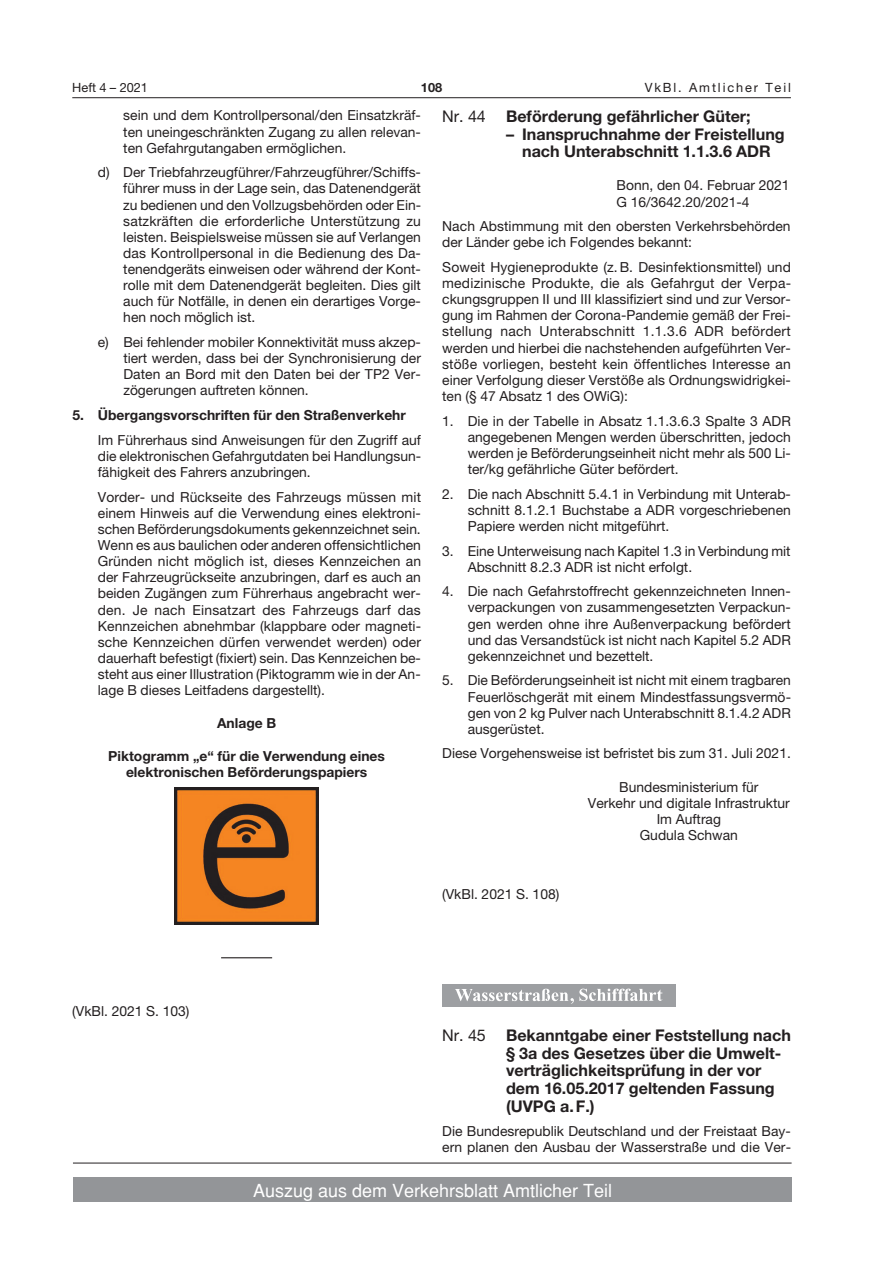
<style>
.page{position:relative;width:893px;height:1263px;background:#fff}
.page>*{position:absolute;margin:0;border:0;box-sizing:border-box;transform-origin:0 0}
.t1{font:18px "Helvetica";color:#fff}
.t2{font:700 16.2px/17.5px "Helvetica Neue LT Pro";color:#231f20;text-align:center}
.t3{font:13.8px/16px "Helvetica Neue LT Pro";color:#231f20;text-align:justify}
.t4{font:700 13.8px/16px "Helvetica Neue LT Pro";color:#231f20;text-align:center}
.t5{font:12.75px "Helvetica Neue LT Pro";letter-spacing:.15em;color:#231f20}
.t6{font:12.75px "Helvetica Neue LT Pro";color:#231f20}
.t7{font:700 12.75px "Helvetica Neue LT Pro";color:#231f20}
.s1{font-weight:400}
</style>
<div class="page">
<hr style="left:72px;top:97px;width:719px;height:1px;background:#231f20">
<hr style="left:73px;top:1163px;width:719px;height:1px;background:#231f20">
<hr style="left:221px;top:957px;width:51px;height:1px;background:#231f20">
<img style="left:175px;top:788px;width:143px;height:136px">
<div style="left:442px;top:984px;width:234px;height:22px;background:#9d9fa2"></div>
<svg style="left:455px;top:988px;width:207px;height:16px"></svg>
<div style="left:74px;top:1177px;width:718px;height:25px;background:#939598"></div>
<p class="t6" style="left:72px;top:80px;width:77px">Heft 4 – 2021</p>
<p class="t7" style="left:421px;top:80px;width:23px">108</p>
<p class="t5" style="left:645px;top:80px;width:148px">VkBl. Amtlicher Teil</p>
<p class="t3" style="left:123px;top:107px;width:299px">sein und dem Kontrollpersonal/den Einsatzkräf&shy;ten uneingeschränkten Zugang zu allen relevan&shy;ten Gefahrgutangaben ermöglichen.</p>
<p class="t3" style="left:123px;top:164px;width:299px;text-indent:-26px">d) Der Triebfahrzeugführer/Fahrzeugführer/Schiffs&shy;führer muss in der Lage sein, das Datenendgerät zu bedienen und den Vollzugsbehörden oder Ein&shy;satzkräften die erforderliche Unterstützung zu leisten. Beispielsweise müssen sie auf Verlangen das Kontrollpersonal in die Bedienung des Da&shy;tenendgeräts einweisen oder während der Kont&shy;rolle mit dem Datenendgerät begleiten. Dies gilt auch für Notfälle, in denen ein derartiges Vorge&shy;hen noch möglich ist.</p>
<p class="t3" style="left:123px;top:334px;width:299px;text-indent:-26px">e) Bei fehlender mobiler Konnektivität muss akzep&shy;tiert werden, dass bei der Synchronisierung der Daten an Bord mit den Daten bei der TP2 Ver&shy;zögerungen auftreten können.</p>
<p class="t4" style="left:72px;top:407px;width:335px">5. Übergangsvorschriften für den Straßenverkehr</p>
<p class="t3" style="left:98px;top:432px;width:325px">Im Führerhaus sind Anweisungen für den Zugriff auf die elektronischen Gefahrgutdaten bei Handlungsun&shy;fähigkeit des Fahrers anzubringen.</p>
<p class="t3" style="left:98px;top:488px;width:325px">Vorder- und Rückseite des Fahrzeugs müssen mit einem Hinweis auf die Verwendung eines elektroni&shy;schen Beförderungsdokuments gekennzeichnet sein.<br>Wenn es aus baulichen oder anderen offensichtlichen Gründen nicht möglich ist, dieses Kennzeichen an der Fahrzeugrückseite anzubringen, darf es auch an beiden Zugängen zum Führerhaus angebracht wer&shy;den. Je nach Einsatzart des Fahrzeugs darf das Kennzeichen abnehmbar (klappbare oder magneti&shy;sche Kennzeichen dürfen verwendet werden) oder dauerhaft befestigt (fixiert) sein. Das Kennzeichen be&shy;steht aus einer Illustration (Piktogramm wie in der An&shy;lage B dieses Leitfadens dargestellt).</p>
<p class="t4" style="left:217px;top:715px;width:61px">Anlage B</p>
<p class="t4" style="left:108px;top:747px;width:278px">Piktogramm „e“ für die Verwendung eines elektronischen Beförderungspapiers</p>
<p class="t2" style="left:442px;top:107px;width:310px"><span class="s1">Nr. 44</span> Beförderung gefährlicher Güter;</p>
<p class="t2" style="left:506px;top:125px;width:280px">– Inanspruchnahme der Freistellung nach Unterabschnitt 1.1.3.6 ADR</p>
<p class="t3" style="left:617px;top:177px;width:174px">Bonn, den 04. Februar 2021<br>G 16/3642.20/2021-4</p>
<p class="t3" style="left:442px;top:218px;width:350px">Nach Abstimmung mit den obersten Verkehrsbehörden der Länder gebe ich Folgendes bekannt:</p>
<p class="t3" style="left:442px;top:259px;width:350px">Soweit Hygieneprodukte (z.B. Desinfektionsmittel) und medizinische Produkte, die als Gefahrgut der Verpa&shy;ckungsgruppen II und III klassifiziert sind und zur Versor&shy;gung im Rahmen der Corona-Pandemie gemäß der Frei&shy;stellung nach Unterabschnitt 1.1.3.6 ADR befördert werden und hierbei die nachstehenden aufgeführten Ver&shy;stöße vorliegen, besteht kein öffentliches Interesse an einer Verfolgung dieser Verstöße als Ordnungswidrigkei&shy;ten (§ 47 Absatz 1 des OWiG):</p>
<p class="t3" style="left:468px;top:412px;width:325px;text-indent:-26px">1. Die in der Tabelle in Absatz 1.1.3.6.3 Spalte 3 ADR angegebenen Mengen werden überschritten, jedoch werden je Beförderungseinheit nicht mehr als 500 Li&shy;ter/kg gefährliche Güter befördert.</p>
<p class="t3" style="left:468px;top:485px;width:325px;text-indent:-26px">2. Die nach Abschnitt 5.4.1 in Verbindung mit Unterab&shy;schnitt 8.1.2.1 Buchstabe a ADR vorgeschriebenen Papiere werden nicht mitgeführt.</p>
<p class="t3" style="left:468px;top:542px;width:324px;text-indent:-26px">3. Eine Unterweisung nach Kapitel 1.3 in Verbindung mit<br>Abschnitt 8.2.3 ADR ist nicht erfolgt.</p>
<p class="t3" style="left:468px;top:583px;width:325px;text-indent:-26px">4. Die nach Gefahrstoffrecht gekennzeichneten Innen&shy;verpackungen von zusammengesetzten Verpackun&shy;gen werden ohne ihre Außenverpackung befördert und das Versandstück ist nicht nach Kapitel 5.2 ADR gekennzeichnet und bezettelt.</p>
<p class="t3" style="left:468px;top:672px;width:325px;text-indent:-26px">5. Die Beförderungseinheit ist nicht mit einem tragbaren Feuerlöschgerät mit einem Mindestfassungsvermö&shy;gen von 2 kg Pulver nach Unterabschnitt 8.1.4.2 ADR ausgerüstet.</p>
<p class="t3" style="left:442px;top:745px;width:350px">Diese Vorgehensweise ist befristet bis zum 31. Juli 2021.</p>
<p class="t3" style="left:588px;top:778px;width:203px;text-align:center">Bundesministerium für<br>Verkehr und digitale Infrastruktur<br>Im Auftrag<br>Gudula Schwan</p>
<p class="t3" style="left:72px;top:1003px;width:119px">(VkBl. 2021 S. 103)</p>
<p class="t3" style="left:442px;top:885px;width:119px">(VkBl. 2021 S. 108)</p>
<p class="t2" style="left:506px;top:1026px;width:286px;text-align:left;text-indent:-64px"><span class="s1">Nr. 45</span> Bekanntgabe einer Feststellung nach § 3a des Gesetzes über die Umwelt&shy;verträglichkeitsprüfung in der vor dem 16.05.2017 geltenden Fassung (UVPG a.F.)</p>
<p class="t3" style="left:442px;top:1123px;width:350px">Die Bundesrepublik Deutschland und der Freistaat Bay&shy;ern planen den Ausbau der Wasserstraße und die Ver-</p>
<h1 class="t1" style="left:253px;top:1180px;width:361px">Auszug aus dem Verkehrsblatt Amtlicher Teil</h1>
</div>
